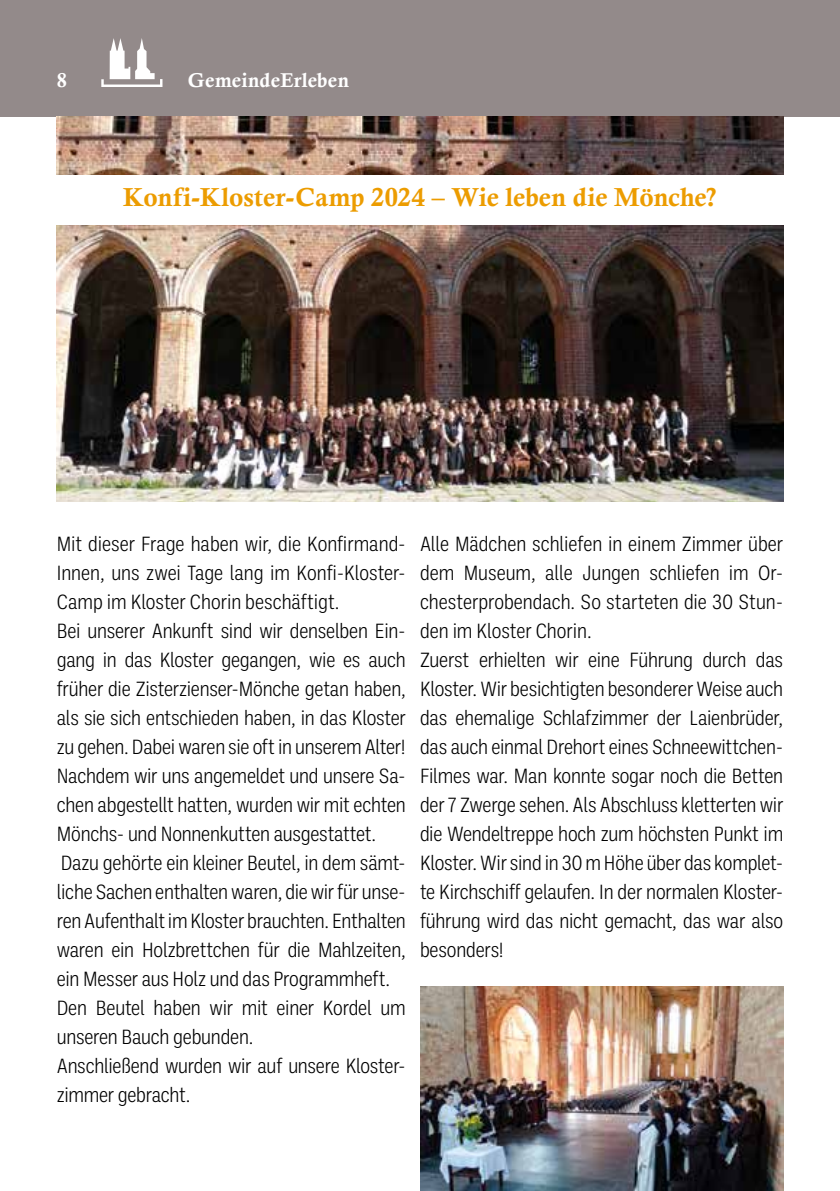
<style>
.page{position:relative;width:840px;height:1191px;background:#fff}
.page>*{position:absolute;margin:0;border:0;box-sizing:border-box;transform-origin:0 0}
.t1{font:26px "Calis MT Bol";color:#ec9c00}
.t2{font:300 21px/29px "Ballinger Condensed";letter-spacing:-.01em;color:#000}
.t3{font:20px "Calis MT Bol";letter-spacing:.01em;color:#fff}
</style>
<div class="page">
<div style="left:0;top:0;width:839px;height:116px;background:#938a8a"></div>
<svg style="left:101px;top:38px;width:61px;height:49px"></svg>
<img style="left:57px;top:116px;width:725px;height:58px">
<img style="left:57px;top:225px;width:725px;height:276px">
<img style="left:420px;top:986px;width:362px;height:205px">
<p class="t3" style="left:57px;top:69px;width:12px">8</p>
<p class="t3" style="left:188px;top:69px;width:162px">GemeindeErleben</p>
<p class="t1" style="left:123px;top:183px;width:594px">Konfi-Kloster-Camp 2024 – Wie leben die Mönche?</p>
<p class="t2" style="left:57px;top:529px;width:350px">Mit dieser Frage haben wir, die Konfirmand-Innen, uns zwei Tage lang im Konfi-Kloster-Camp im Kloster Chorin beschäftigt.<br>Bei unserer Ankunft sind wir denselben Ein&shy;gang in das Kloster gegangen, wie es auch früher die Zisterzienser-Mönche getan haben, als sie sich entschieden haben, in das Kloster zu gehen. Dabei waren sie oft in unserem Alter!<br>Nachdem wir uns angemeldet und unsere Sa&shy;chen abgestellt hatten, wurden wir mit echten Mönchs- und Nonnenkutten ausgestattet.<br>Dazu gehörte ein kleiner Beutel, in dem sämt&shy;liche Sachen enthalten waren, die wir für unse&shy;ren Aufenthalt im Kloster brauchten. Enthalten waren ein Holzbrettchen für die Mahlzeiten, ein Messer aus Holz und das Programmheft.<br>Den Beutel haben wir mit einer Kordel um unseren Bauch gebunden.<br>Anschließend wurden wir auf unsere Kloster&shy;zimmer gebracht.</p>
<p class="t2" style="left:420px;top:529px;width:364px">Alle Mädchen schliefen in einem Zimmer über dem Museum, alle Jungen schliefen im Or&shy;chesterprobendach. So starteten die 30 Stun&shy;den im Kloster Chorin.<br>Zuerst erhielten wir eine Führung durch das Kloster. Wir besichtigten besonderer Weise auch das ehemalige Schlafzimmer der Laienbrüder, das auch einmal Drehort eines Schneewittchen-Filmes war. Man konnte sogar noch die Betten der 7 Zwerge sehen. Als Abschluss kletterten wir die Wendeltreppe hoch zum höchsten Punkt im Kloster. Wir sind in 30 m Höhe über das komplet&shy;te Kirchschiff gelaufen. In der normalen Kloster&shy;führung wird das nicht gemacht, das war also besonders!</p>
</div>
